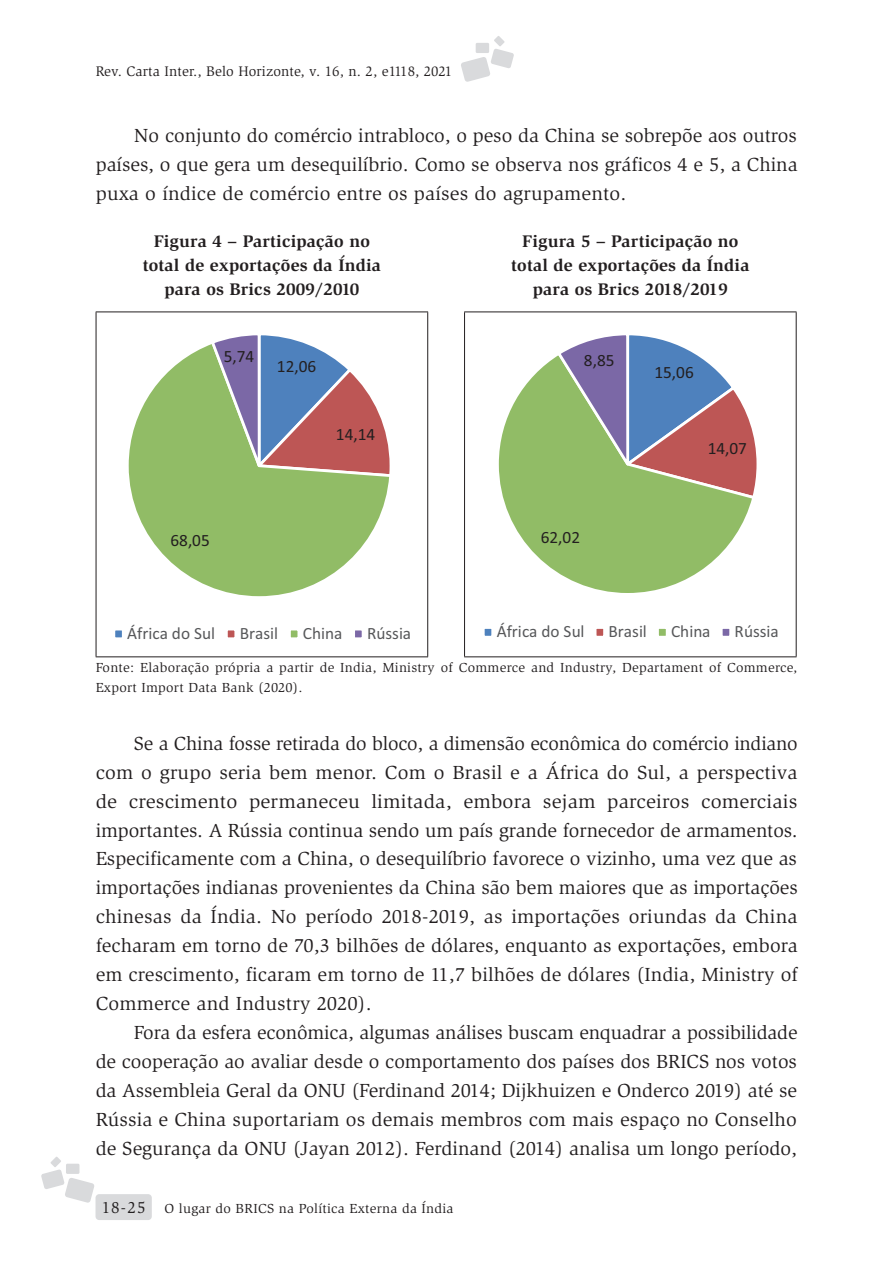
<style>
.page{position:relative;width:893px;height:1263px;background:#fff}
.page>*{position:absolute;margin:0;border:0;box-sizing:border-box;transform-origin:0 0}
._08_Corpo_do_texto{font:19.5px/29px "Slimbach Std";letter-spacing:.005em;color:#231f20;text-align:justify}
._10_tit_tabs{font:700 17.25px "Slimbach Std";letter-spacing:.01em;color:#231f20}
.t1{font:17.25px "Calibri";color:#57585a}
.t2{font:17.25px "Calibri";color:#231f20}
.t3{font:16.5px "Slimbach Std";color:#231f20}
.t4{font:14.25px "Slimbach Std";letter-spacing:.01em;color:#231f20}
._06_rodape{font:13.5px/19.5px "Slimbach Std";letter-spacing:.02em;color:#231f20}
</style>
<div class="page">
<svg style="left:41px;top:1157px;width:53px;height:46px"></svg>
<svg style="left:461px;top:36px;width:53px;height:46px"></svg>
<div style="left:96px;top:1194px;width:56px;height:26px;background:#d9dadc;border-radius:4px"></div>
<hr style="left:96px;top:656px;width:332px;height:1px;background:#231f20">
<hr style="left:96px;top:312px;width:332px;height:1px;background:#231f20">
<hr style="left:96px;top:312px;width:1px;height:344px;background:#231f20">
<hr style="left:427px;top:312px;width:1px;height:344px;background:#231f20">
<hr style="left:464px;top:312px;width:332px;height:1px;background:#231f20">
<hr style="left:464px;top:312px;width:1px;height:344px;background:#231f20">
<hr style="left:796px;top:312px;width:1px;height:344px;background:#231f20">
<hr style="left:464px;top:656px;width:332px;height:1px;background:#231f20">
<svg style="left:128px;top:345px;width:261px;height:252px"></svg>
<svg style="left:209px;top:335px;width:181px;height:144px"></svg>
<div style="left:112px;top:628px;width:13px;height:12px;background:#4e81bd;border:3px solid #fff"></div>
<div style="left:225px;top:628px;width:12px;height:12px;background:#bd5655;border:3px solid #fff"></div>
<div style="left:288px;top:628px;width:12px;height:12px;background:#91bc66;border:3px solid #fff"></div>
<div style="left:352px;top:628px;width:12px;height:12px;background:#7b68a6;border:3px solid #fff"></div>
<svg style="left:498px;top:357px;width:254px;height:236px"></svg>
<svg style="left:555px;top:335px;width:202px;height:166px"></svg>
<div style="left:483px;top:627px;width:10px;height:10px;background:#4e81bd"></div>
<div style="left:482px;top:626px;width:12px;height:12px;border:3px solid #fff"></div>
<div style="left:595px;top:627px;width:10px;height:10px;background:#bd5655"></div>
<div style="left:594px;top:626px;width:12px;height:12px;border:3px solid #fff"></div>
<div style="left:657px;top:627px;width:10px;height:10px;background:#91bc66"></div>
<div style="left:656px;top:626px;width:12px;height:12px;border:3px solid #fff"></div>
<div style="left:721px;top:627px;width:10px;height:10px;background:#7b68a6"></div>
<div style="left:720px;top:626px;width:12px;height:12px;border:3px solid #fff"></div>
<p class="t4" style="left:96px;top:63px;width:358px">Rev. Carta Inter., Belo Horizonte, v. 16, n. 2, e1118, 2021</p>
<p class="_08_Corpo_do_texto" style="left:96px;top:121px;width:703px;text-indent:38px">No conjunto do comércio intrabloco, o peso da China se sobrepõe aos outros países, o que gera um desequilíbrio. Como se observa nos gráficos 4 e 5, a China puxa o índice de comércio entre os países do agrupamento.</p>
<p class="_10_tit_tabs" style="left:154px;top:231px;width:218px">Figura 4 – Participação no</p>
<p class="_10_tit_tabs" style="left:143px;top:255px;width:240px">total de exportações da Índia</p>
<p class="_10_tit_tabs" style="left:164px;top:279px;width:196px">para os Brics 2009/2010</p>
<p class="_10_tit_tabs" style="left:522px;top:231px;width:218px">Figura 5 – Participação no</p>
<p class="_10_tit_tabs" style="left:511px;top:255px;width:240px">total de exportações da Índia</p>
<p class="_10_tit_tabs" style="left:533px;top:279px;width:196px">para os Brics 2018/2019</p>
<p class="t2" style="left:224px;top:345px;width:32px">5,74</p>
<p class="t2" style="left:277px;top:355px;width:41px">12,06</p>
<p class="t2" style="left:336px;top:423px;width:41px">14,14</p>
<p class="t2" style="left:170px;top:529px;width:41px">68,05</p>
<p class="t2" style="left:584px;top:350px;width:32px">8,85</p>
<p class="t2" style="left:541px;top:526px;width:41px">62,02</p>
<p class="t2" style="left:654px;top:361px;width:41px">15,06</p>
<p class="t2" style="left:708px;top:437px;width:41px">14,07</p>
<p class="t1" style="left:497px;top:620px;width:89px">África do Sul</p>
<p class="t1" style="left:609px;top:620px;width:40px">Brasil</p>
<p class="t1" style="left:671px;top:620px;width:41px">China</p>
<p class="t1" style="left:735px;top:620px;width:46px">Rússia</p>
<p class="_06_rodape" style="left:96px;top:658px;width:703px">Fonte: Elaboração própria a partir de India, Ministry of Commerce and Industry, Departament of Commerce,<br>Export Import Data Bank (2020).</p>
<p class="t1" style="left:127px;top:622px;width:89px">África do Sul</p>
<p class="t1" style="left:240px;top:622px;width:40px">Brasil</p>
<p class="t1" style="left:303px;top:622px;width:41px">China</p>
<p class="t1" style="left:367px;top:622px;width:46px">Rússia</p>
<p class="_08_Corpo_do_texto" style="left:96px;top:729px;width:704px;text-indent:38px">Se a China fosse retirada do bloco, a dimensão econômica do comércio indiano com o grupo seria bem menor. Com o Brasil e a África do Sul, a perspectiva de crescimento permaneceu limitada, embora sejam parceiros comerciais importantes. A Rússia continua sendo um país grande fornecedor de armamentos.<br>Especificamente com a China, o desequilíbrio favorece o vizinho, uma vez que as importações indianas provenientes da China são bem maiores que as importações chinesas da Índia. No período 2018-2019, as importações oriundas da China fecharam em torno de 70,3 bilhões de dólares, enquanto as exportações, embora em crescimento, ficaram em torno de 11,7 bilhões de dólares (India, Ministry of Commerce and Industry 2020).</p>
<p class="_08_Corpo_do_texto" style="left:96px;top:1018px;width:703px;text-indent:38px">Fora da esfera econômica, algumas análises buscam enquadrar a possibilidade de cooperação ao avaliar desde o comportamento dos países dos BRICS nos votos da Assembleia Geral da ONU (Ferdinand 2014; Dijkhuizen e Onderco 2019) até se Rússia e China suportariam os demais membros com mais espaço no Conselho de Segurança da ONU (Jayan 2012). Ferdinand (2014) analisa um longo período,</p>
<p class="t3" style="left:102px;top:1198px;width:45px">18-25</p>
<p class="_06_rodape" style="left:165px;top:1198px;width:290px">O lugar do BRICS na Política Externa da Índia</p>
</div>
